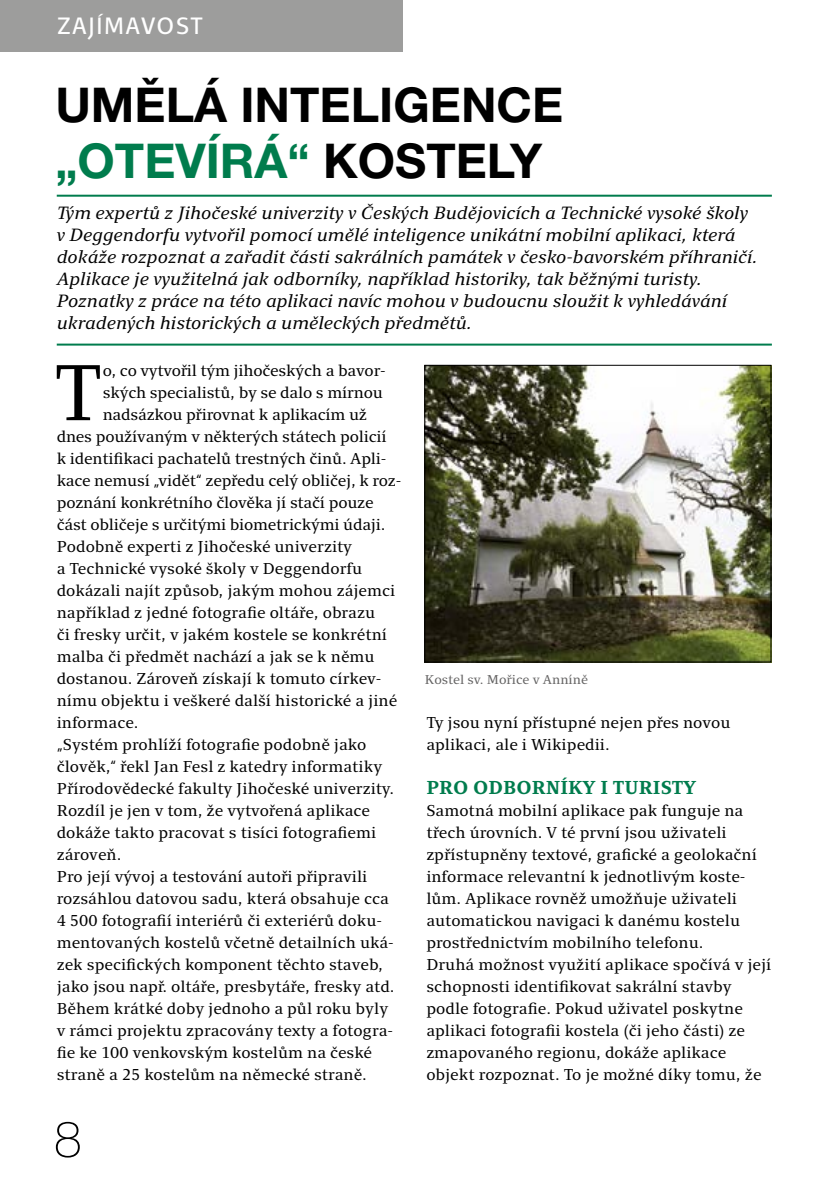
<style>
.page{position:relative;width:840px;height:1191px;background:#fff}
.page>*{position:absolute;margin:0;border:0;box-sizing:border-box;transform-origin:0 0}
.t1{font:80.2px "Clara Serif";color:#000}
.t2{font:100 50px "Helvetica Neue LT Pro";color:#000}
.t3{font:700 48px/56px "Helvetica Neue LT Pro";color:#000}
.t4{font:24px "Clara Sans";letter-spacing:.05em;color:#fff}
.t5{font:700 19px "Clara Serif";color:#007c4d}
.t6{font:italic 18px/22px "Clara Serif";color:#000}
.t7{font:16px/22px "Clara Serif";color:#000}
.t8{font:13px "Clara Serif";color:#646363}
.s1{color:#007c4d}
</style>
<div class="page">
<div style="left:0;top:0;width:403px;height:51px;background:#9d9d9c"></div>
<hr style="left:57px;top:195px;width:714px;height:2px;background:#007c4d">
<hr style="left:57px;top:343px;width:714px;height:2px;background:#007c4d">
<img style="left:426px;top:367px;width:342px;height:293px">
<div style="left:424px;top:365px;width:346px;height:297px;border:1px solid #000"></div>
<h3 class="t4" style="left:57px;top:13px;width:147px">ZAJÍMAVOST</h3>
<h3 class="t3" style="left:55px;top:76px;width:509px">UMĚLÁ INTELIGENCE <span class="s1">„OTEVÍRÁ“</span> KOSTELY</h3>
<p class="t6" style="left:57px;top:203px;width:702px">Tým expertů z Jihočeské univerzity v Českých Budějovicích a Technické vysoké školy v Deggendorfu vytvořil pomocí umělé inteligence unikátní mobilní aplikaci, která dokáže rozpoznat a zařadit části sakrálních památek v česko-bavorském příhraničí.<br>Aplikace je využitelná jak odborníky, například historiky, tak běžnými turisty.<br>Poznatky z práce na této aplikaci navíc mohou v budoucnu sloužit k vyhledávání ukradených historických a uměleckých předmětů.</p>
<h1 class="t1" style="left:54px;top:349px;width:50px">T</h1>
<p class="t7" style="left:103px;top:360px;width:284px">o, co vytvořil tým jihočeských a bavor-</p>
<p class="t7" style="left:103px;top:382px;width:281px">ských specialistů, by se dalo s mírnou</p>
<p class="t7" style="left:103px;top:404px;width:266px">nadsázkou přirovnat k aplikacím už</p>
<p class="t7" style="left:57px;top:426px;width:331px">dnes používaným v některých státech policií</p>
<p class="t7" style="left:57px;top:448px;width:331px">k identifikaci pachatelů trestných činů. Apli-</p>
<p class="t7" style="left:57px;top:470px;width:346px">kace nemusí „vidět“ zepředu celý obličej, k roz-</p>
<p class="t7" style="left:57px;top:492px;width:318px">poznání konkrétního člověka jí stačí pouze</p>
<p class="t7" style="left:57px;top:514px;width:330px">část obličeje s určitými biometrickými údaji.</p>
<p class="t7" style="left:57px;top:536px;width:296px">Podobně experti z Jihočeské univerzity</p>
<p class="t7" style="left:57px;top:558px;width:307px">a Technické vysoké školy v Deggendorfu</p>
<p class="t7" style="left:57px;top:580px;width:340px">dokázali najít způsob, jakým mohou zájemci</p>
<p class="t7" style="left:57px;top:602px;width:320px">například z jedné fotografie oltáře, obrazu</p>
<p class="t7" style="left:57px;top:624px;width:332px">či fresky určit, v jakém kostele se konkrétní</p>
<p class="t7" style="left:57px;top:646px;width:319px">malba či předmět nachází a jak se k němu</p>
<p class="t7" style="left:57px;top:668px;width:326px">dostanou. Zároveň získají k tomuto církev-</p>
<p class="t7" style="left:57px;top:690px;width:342px">nímu objektu i veškeré další historické a jiné</p>
<p class="t7" style="left:57px;top:712px;width:83px">informace.</p>
<p class="t7" style="left:57px;top:734px;width:311px">„Systém prohlíží fotografie podobně jako</p>
<p class="t7" style="left:57px;top:756px;width:327px">člověk,“ řekl Jan Fesl z katedry informatiky</p>
<p class="t7" style="left:57px;top:778px;width:338px">Přírodovědecké fakulty Jihočeské univerzity.</p>
<p class="t7" style="left:57px;top:800px;width:315px">Rozdíl je jen v tom, že vytvořená aplikace</p>
<p class="t7" style="left:57px;top:822px;width:321px">dokáže takto pracovat s tisíci fotografiemi</p>
<p class="t7" style="left:57px;top:844px;width:66px">zároveň.</p>
<p class="t7" style="left:57px;top:866px;width:312px">Pro její vývoj a testování autoři připravili</p>
<p class="t7" style="left:57px;top:888px;width:333px">rozsáhlou datovou sadu, která obsahuje cca</p>
<p class="t7" style="left:57px;top:910px;width:327px">4 500 fotografií interiérů či exteriérů doku-</p>
<p class="t7" style="left:57px;top:932px;width:338px">mentovaných kostelů včetně detailních uká-</p>
<p class="t7" style="left:57px;top:954px;width:327px">zek specifických komponent těchto staveb,</p>
<p class="t7" style="left:57px;top:976px;width:339px">jako jsou např. oltáře, presbytáře, fresky atd.</p>
<p class="t7" style="left:57px;top:998px;width:333px">Během krátké doby jednoho a půl roku byly</p>
<p class="t7" style="left:57px;top:1020px;width:338px">v rámci projektu zpracovány texty a fotogra-</p>
<p class="t7" style="left:57px;top:1042px;width:317px">fie ke 100 venkovským kostelům na české</p>
<p class="t7" style="left:57px;top:1064px;width:311px">straně a 25 kostelům na německé straně.</p>
<p class="t8" style="left:424px;top:673px;width:165px">Kostel sv. Mořice v Anníně</p>
<p class="t7" style="left:426px;top:712px;width:305px">Ty jsou nyní přístupné nejen přes novou aplikaci, ale i Wikipedii.</p>
<p class="t5" style="left:426px;top:777px;width:271px">PRO ODBORNÍKY I TURISTY</p>
<p class="t7" style="left:426px;top:800px;width:346px">Samotná mobilní aplikace pak funguje na třech úrovních. V té první jsou uživateli zpřístupněny textové, grafické a geolokační informace relevantní k jednotlivým koste&shy;lům. Aplikace rovněž umožňuje uživateli automatickou navigaci k danému kostelu prostřednictvím mobilního telefonu.<br>Druhá možnost využití aplikace spočívá v její schopnosti identifikovat sakrální stavby podle fotografie. Pokud uživatel poskytne aplikaci fotografii kostela (či jeho části) ze zmapovaného regionu, dokáže aplikace objekt rozpoznat. To je možné díky tomu, že</p>
<h2 class="t2" style="left:54px;top:1109px;width:29px">8</h2>
</div>
